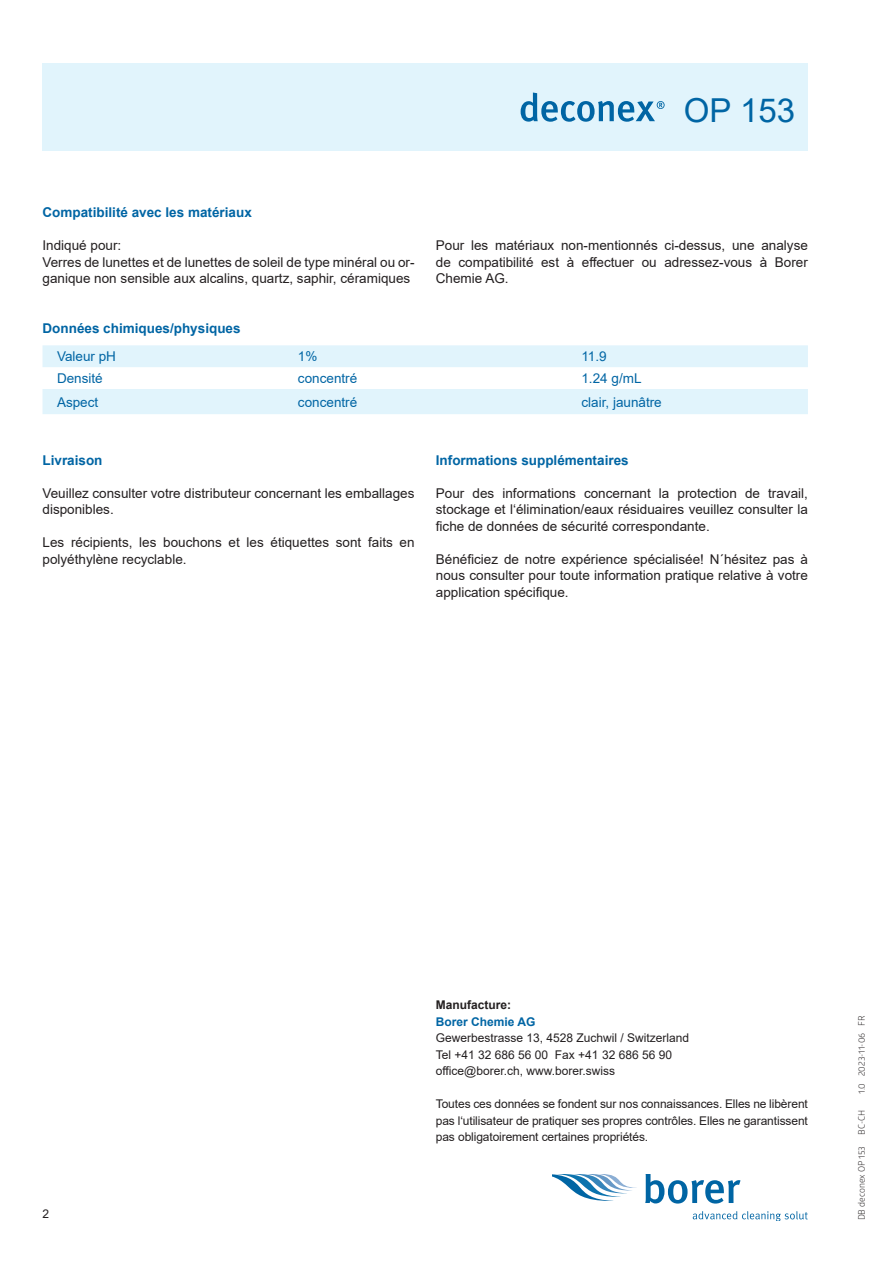
<style>
.page{position:relative;width:893px;height:1263px;background:#fff}
.page>*{position:absolute;margin:0;border:0;box-sizing:border-box;transform-origin:0 0}
.t1{font:33px "Arial";color:#0065a4}
.t2{font:13.5px/16.5px "Arial";color:#231f20}
.t3{font:700 13.5px "Arial";color:#0065a4}
.t4{font:13.5px "Arial";color:#0065a4}
.t5{font:12px/16.5px "Arial";color:#231f20}
.t6{font:700 12px "Arial";color:#0065a4}
.t7{font:700 12px "Arial";color:#231f20}
.t8{font:9px "Glober";color:#231f20}
</style>
<div class="page">
<svg style="left:552px;top:1174px;width:85px;height:27px"></svg>
<svg style="left:645px;top:1174px;width:95px;height:29px"></svg>
<svg style="left:693px;top:1211px;width:115px;height:9px"></svg>
<div style="left:43px;top:64px;width:765px;height:87px;background:#e1f4fc"></div>
<svg style="left:521px;top:93px;width:144px;height:29px"></svg>
<svg style="left:43px;top:345px;width:765px;height:69px;fill:#e1f4fc"></svg>
<h1 class="t1" style="left:684px;top:88px;width:113px">OP 153</h1>
<p class="t3" style="left:43px;top:203px;width:211px">Compatibilité avec les matériaux</p>
<p class="t2" style="left:43px;top:237px;width:374px">Indiqué pour:<br>Verres de lunettes et de lunettes de soleil de type minéral ou or&shy;ganique non sensible aux alcalins, quartz, saphir, céramiques</p>
<p class="t2" style="left:436px;top:237px;width:374px;text-align:justify">Pour les matériaux non-mentionnés ci-dessus, une analyse de compatibilité est à effectuer ou adressez-vous à Borer Chemie AG.</p>
<p class="t3" style="left:43px;top:318px;width:200px">Données chimiques/physiques</p>
<p class="t4" style="left:57px;top:347px;width:61px">Valeur pH</p>
<p class="t4" style="left:298px;top:347px;width:21px">1%</p>
<p class="t4" style="left:581px;top:347px;width:27px">11.9</p>
<p class="t4" style="left:57px;top:369px;width:47px">Densité</p>
<p class="t4" style="left:298px;top:369px;width:61px">concentré</p>
<p class="t4" style="left:581px;top:369px;width:62px">1.24 g/mL</p>
<p class="t4" style="left:57px;top:392px;width:43px">Aspect</p>
<p class="t4" style="left:298px;top:392px;width:61px">concentré</p>
<p class="t4" style="left:581px;top:392px;width:82px">clair, jaunâtre</p>
<p class="t3" style="left:43px;top:450px;width:62px">Livraison</p>
<p class="t2" style="left:43px;top:484px;width:374px">Veuillez consulter votre distributeur concernant les emballages disponibles.</p>
<p class="t2" style="left:43px;top:534px;width:374px">Les récipients, les bouchons et les étiquettes sont faits en polyéthylène recyclable.</p>
<p class="t3" style="left:436px;top:450px;width:194px">Informations supplémentaires</p>
<p class="t2" style="left:436px;top:484px;width:374px;text-align:justify">Pour des informations concernant la protection de travail, stockage et l‘élimination/eaux résiduaires veuillez consulter la fiche de données de sécurité correspondante.</p>
<p class="t2" style="left:436px;top:550px;width:374px;text-align:justify">Bénéficiez de notre expérience spécialisée! N´hésitez pas à nous consulter pour toute information pratique relative à votre application spécifique.</p>
<p class="t5" style="left:43px;top:1206px;width:8px">2</p>
<p class="t7" style="left:436px;top:996px;width:77px">Manufacture:</p>
<p class="t6" style="left:436px;top:1013px;width:101px">Borer Chemie AG</p>
<p class="t5" style="left:436px;top:1029px;width:255px">Gewerbestrasse 13, 4528 Zuchwil / Switzerland<br>Tel +41 32 686 56 00 Fax +41 32 686 56 90 office@borer.ch, www.borer.swiss</p>
<p class="t5" style="left:436px;top:1095px;width:374px;text-align:justify">Toutes ces données se fondent sur nos connaissances. Elles ne libèrent pas l‘utilisateur de pratiquer ses propres contrôles. Elles ne garantissent pas obligatoirement certaines propriétés.</p>
<p class="t8" style="left:855px;top:1094px;width:80px;rotate:-90deg">1.0 2023-11-06 FR</p>
<p class="t8" style="left:855px;top:1134px;width:26px;rotate:-90deg">BC-CH</p>
<p class="t8" style="left:855px;top:1220px;width:76px;rotate:-90deg">DB deconex OP 153</p>
</div>
